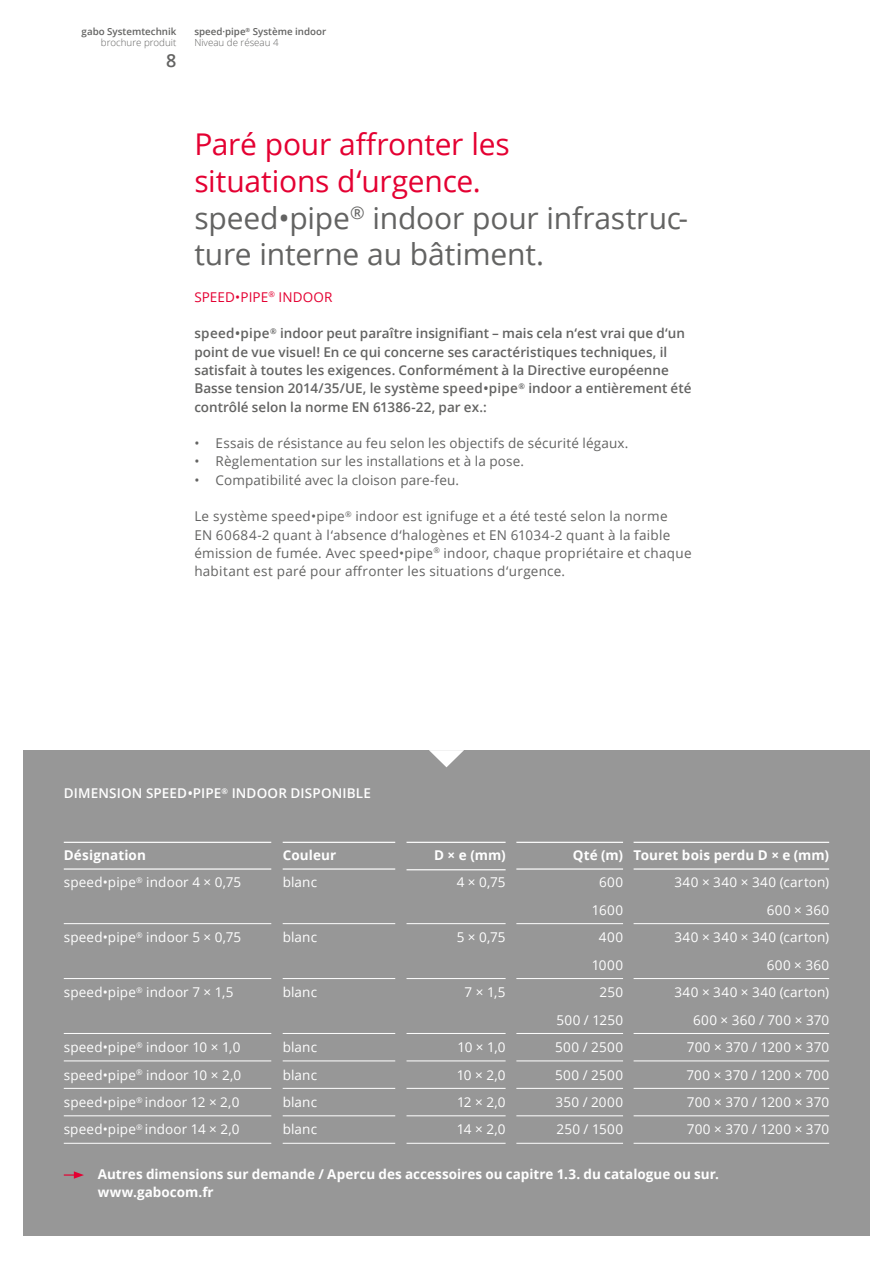
<style>
.page{position:relative;width:893px;height:1263px;background:#fff}
.page>*{position:absolute;margin:0;border:0;box-sizing:border-box;transform-origin:0 0}
.t1{font:30px/36.6px "Open Sans";letter-spacing:-.005em;color:#636362}
.t2{font:600 18px "Open Sans";color:#636362}
.t3{font:13.5px/27.5px "Open Sans";letter-spacing:.01em;color:#fff;text-align:right}
.t4{font:13.5px/18.3px "Open Sans";letter-spacing:.02em;color:#636362}
.t5{font:600 13.5px/18.3px "Open Sans";color:#636362}
.t6{font:700 13.5px/18.3px "Open Sans";letter-spacing:.005em;color:#fff}
.t7{font:600 13.5px "Open Sans";letter-spacing:.01em;color:#fff}
.t8{font:13.5px "Open Sans";letter-spacing:.005em;color:#e40032}
.t9{font:600 9.75px/11.2px "Open Sans";color:#636362}
.t10{font:300 9.75px "Open Sans";color:#636362}
.s1{font-weight:300}
.s2{color:#e40032}
.s3{font-weight:700}
</style>
<div class="page">
<div style="left:23px;top:750px;width:847px;height:485px;background:#979797"></div>
<svg style="left:429px;top:750px;width:35px;height:17px"></svg>
<svg style="left:64px;top:1171px;width:20px;height:8px"></svg>
<hr style="left:634px;top:842px;width:195px;height:1px;background:#fff">
<hr style="left:634px;top:868px;width:195px;height:2px;background:#fff">
<hr style="left:634px;top:923px;width:195px;height:1px;background:#fff">
<hr style="left:634px;top:978px;width:195px;height:1px;background:#fff">
<hr style="left:634px;top:1033px;width:195px;height:1px;background:#fff">
<hr style="left:634px;top:1060px;width:195px;height:1px;background:#fff">
<hr style="left:634px;top:1088px;width:195px;height:1px;background:#fff">
<hr style="left:634px;top:1115px;width:195px;height:1px;background:#fff">
<hr style="left:634px;top:1143px;width:195px;height:1px;background:#fff">
<hr style="left:64px;top:842px;width:207px;height:1px;background:#fff">
<hr style="left:64px;top:868px;width:207px;height:2px;background:#fff">
<hr style="left:64px;top:923px;width:207px;height:1px;background:#fff">
<hr style="left:64px;top:978px;width:207px;height:1px;background:#fff">
<hr style="left:64px;top:1033px;width:207px;height:1px;background:#fff">
<hr style="left:64px;top:1060px;width:207px;height:1px;background:#fff">
<hr style="left:64px;top:1088px;width:207px;height:1px;background:#fff">
<hr style="left:64px;top:1115px;width:207px;height:1px;background:#fff">
<hr style="left:64px;top:1143px;width:207px;height:1px;background:#fff">
<hr style="left:406px;top:842px;width:100px;height:1px;background:#fff">
<hr style="left:406px;top:869px;width:100px;height:1px;background:#fff">
<hr style="left:406px;top:923px;width:100px;height:1px;background:#fff">
<hr style="left:406px;top:978px;width:100px;height:1px;background:#fff">
<hr style="left:406px;top:1033px;width:100px;height:1px;background:#fff">
<hr style="left:406px;top:1060px;width:100px;height:1px;background:#fff">
<hr style="left:406px;top:1088px;width:100px;height:1px;background:#fff">
<hr style="left:406px;top:1115px;width:100px;height:1px;background:#fff">
<hr style="left:406px;top:1143px;width:100px;height:1px;background:#fff">
<hr style="left:283px;top:842px;width:112px;height:1px;background:#fff">
<hr style="left:283px;top:868px;width:112px;height:2px;background:#fff">
<hr style="left:283px;top:923px;width:112px;height:1px;background:#fff">
<hr style="left:283px;top:978px;width:112px;height:1px;background:#fff">
<hr style="left:283px;top:1033px;width:112px;height:1px;background:#fff">
<hr style="left:283px;top:1060px;width:112px;height:1px;background:#fff">
<hr style="left:283px;top:1088px;width:112px;height:1px;background:#fff">
<hr style="left:283px;top:1115px;width:112px;height:1px;background:#fff">
<hr style="left:283px;top:1143px;width:112px;height:1px;background:#fff">
<hr style="left:516px;top:842px;width:107px;height:1px;background:#fff">
<hr style="left:516px;top:868px;width:107px;height:2px;background:#fff">
<hr style="left:516px;top:923px;width:107px;height:1px;background:#fff">
<hr style="left:516px;top:978px;width:107px;height:1px;background:#fff">
<hr style="left:516px;top:1033px;width:107px;height:1px;background:#fff">
<hr style="left:516px;top:1060px;width:107px;height:1px;background:#fff">
<hr style="left:516px;top:1088px;width:107px;height:1px;background:#fff">
<hr style="left:516px;top:1115px;width:107px;height:1px;background:#fff">
<hr style="left:516px;top:1143px;width:107px;height:1px;background:#fff">
<p class="t9" style="left:82px;top:26px;width:96px">gabo Systemtechnik</p>
<p class="t10" style="left:101px;top:36px;width:77px">brochure produit</p>
<h2 class="t2" style="left:166px;top:48px;width:12px">8</h2>
<p class="t9" style="left:194px;top:26px;width:133px">speed·pipe<sup>®</sup> Système indoor<br><span class="s1">Niveau de réseau 4</span></p>
<h1 class="t1" style="left:194px;top:125px;width:495px"><span class="s2">Paré pour affronter les<br>situations d‘urgence.<br></span>speed•pipe<sup>®</sup> indoor pour infrastruc&shy;ture interne au bâtiment.</h1>
<p class="t8" style="left:194px;top:288px;width:140px">SPEED•PIPE<sup>®</sup> INDOOR</p>
<p class="t5" style="left:194px;top:324px;width:499px">speed•pipe<sup>®</sup> indoor peut paraître insignifiant – mais cela n‘est vrai que d‘un point de vue visuel! En ce qui concerne ses caractéristiques techniques, il satisfait à toutes les exigences. Conformément à la Directive européenne Basse tension 2014/35/UE, le système speed•pipe<sup>®</sup> indoor a entièrement été contrôlé selon la norme EN 61386-22, par ex.:</p>
<p class="t4" style="left:194px;top:434px;width:436px">• Essais de résistance au feu selon les objectifs de sécurité légaux.</p>
<p class="t4" style="left:194px;top:452px;width:331px">• Règlementation sur les installations et à la pose.</p>
<p class="t4" style="left:194px;top:470px;width:266px">• Compatibilité avec la cloison pare-feu.</p>
<p class="t4" style="left:194px;top:507px;width:499px">Le système speed•pipe<sup>®</sup> indoor est ignifuge et a été testé selon la norme<br>EN 60684-2 quant à l‘absence d‘halogènes et EN 61034-2 quant à la faible émission de fumée. Avec speed•pipe<sup>®</sup> indoor, chaque propriétaire et chaque habitant est paré pour affronter les situations d‘urgence.</p>
<p class="t7" style="left:64px;top:784px;width:309px">DIMENSION SPEED•PIPE<sup>®</sup> INDOOR DISPONIBLE</p>
<p class="t3" style="left:64px;top:841px;width:179px;text-align:left"><span class="s3">Désignation<br></span>speed•pipe<sup>®</sup> indoor 4 × 0,75</p>
<p class="t6" style="left:283px;top:845px;width:55px">Couleur</p>
<p class="t3" style="left:283px;top:868px;width:36px">blanc</p>
<p class="t3" style="left:64px;top:923px;width:179px">speed•pipe<sup>®</sup> indoor 5 × 0,75</p>
<p class="t3" style="left:283px;top:923px;width:36px">blanc</p>
<p class="t3" style="left:64px;top:978px;width:171px">speed•pipe<sup>®</sup> indoor 7 × 1,5</p>
<p class="t3" style="left:283px;top:978px;width:36px">blanc</p>
<p class="t3" style="left:64px;top:1033px;width:179px;text-align:left">speed•pipe<sup>®</sup> indoor 10 × 1,0 speed•pipe<sup>®</sup> indoor 10 × 2,0 speed•pipe<sup>®</sup> indoor 12 × 2,0 speed•pipe<sup>®</sup> indoor 14 × 2,0</p>
<p class="t3" style="left:283px;top:1033px;width:36px;text-align:justify">blanc blanc blanc blanc</p>
<p class="t6" style="left:434px;top:845px;width:73px">D × e (mm)</p>
<p class="t3" style="left:457px;top:868px;width:50px">4 × 0,75</p>
<p class="t3" style="left:457px;top:923px;width:50px">5 × 0,75</p>
<p class="t3" style="left:465px;top:978px;width:43px">7 × 1,5</p>
<p class="t3" style="left:457px;top:1033px;width:50px;text-align:justify">10 × 1,0<br>10 × 2,0<br>12 × 2,0<br>14 × 2,0</p>
<p class="t6" style="left:573px;top:845px;width:52px">Qté (m)</p>
<p class="t3" style="left:555px;top:868px;width:69px">600<br>1600<br>400<br>1000<br>250<br>500 / 1250<br>500 / 2500<br>500 / 2500<br>350 / 2000<br>250 / 1500</p>
<p class="t6" style="left:634px;top:845px;width:197px">Touret bois perdu D × e (mm)</p>
<p class="t3" style="left:674px;top:868px;width:156px">340 × 340 × 340 (carton)<br>600 × 360<br>340 × 340 × 340 (carton)<br>600 × 360<br>340 × 340 × 340 (carton)<br>600 × 360 / 700 × 370<br>700 × 370 / 1200 × 370<br>700 × 370 / 1200 × 700<br>700 × 370 / 1200 × 370<br>700 × 370 / 1200 × 370</p>
<p class="t6" style="left:98px;top:1164px;width:622px">Autres dimensions sur demande / Apercu des accessoires ou capitre 1.3. du catalogue ou sur. www.gabocom.fr</p>
</div>
